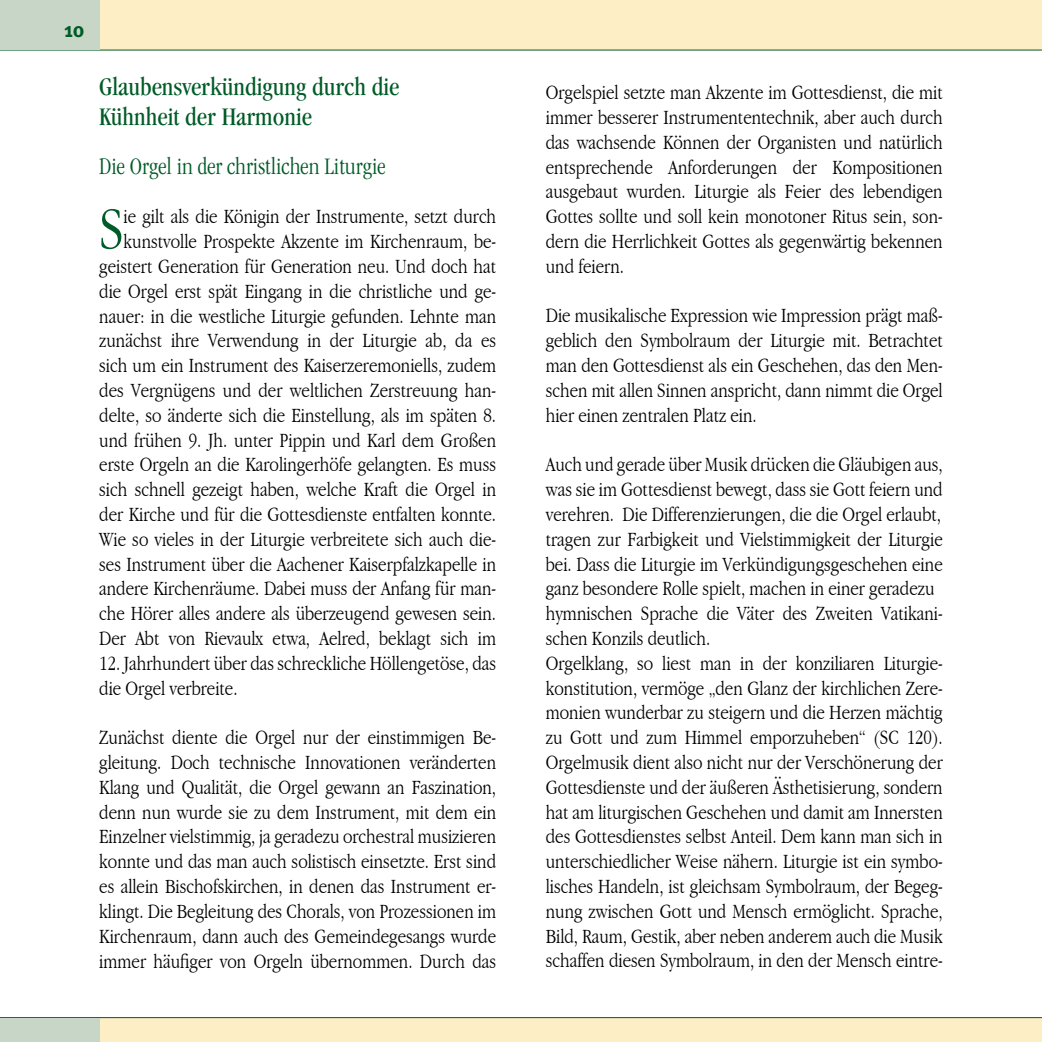
<style>
.page{position:relative;width:1042px;height:1042px;background:#fff}
.page>*{position:absolute;margin:0;border:0;box-sizing:border-box;transform-origin:0 0}
.t1{font:300 condensed 60.38px "Garamond";color:#005b27}
.t2{font:condensed 26.25px/29.8px "Garamond";color:#005b27}
.t3{font:300 condensed 24.5px "Garamond";color:#005b27}
.t4{font:300 condensed 21px/24.8px "Garamond";color:#000;text-align:justify}
.t5{font:700 21px "Meta Plus";color:#005b27}
</style>
<div class="page">
<div style="left:0;top:0;width:1042px;height:51px;background:#fdeec6"></div>
<svg style="left:0;top:1017px;width:1042px;height:25px"></svg>
<div style="left:0;top:0;width:99px;height:50px;background:#c8d6c8"></div>
<div style="left:0;top:1018px;width:99px;height:24px;background:#c8d6c8"></div>
<p class="t5" style="left:64px;top:18px;width:21px">10</p>
<p class="t2" style="left:99px;top:71px;width:302px">Glaubensverkündigung durch die<br>Kühnheit der Harmonie</p>
<p class="t3" style="left:99px;top:153px;width:288px">Die Orgel in der christlichen Liturgie</p>
<h1 class="t1" style="left:99px;top:195px;width:26px">S</h1>
<p class="t4" style="left:99px;top:204px;width:398px;text-align:right">ie gilt als die Königin der Instrumente, setzt durch kunstvolle Prospekte Akzente im Kirchenraum, be&shy;geistert Generation für Generation neu. Und doch hat die Orgel erst spät Eingang in die christliche und ge&shy;nauer: in die westliche Liturgie gefunden. Lehnte man zunächst ihre Verwendung in der Liturgie ab, da es sich um ein Instrument des Kaiserzeremoniells, zudem des Vergnügens und der weltlichen Zerstreuung han&shy;delte, so änderte sich die Einstellung, als im späten 8. und frühen 9. Jh. unter Pippin und Karl dem Großen erste Orgeln an die Karolingerhöfe gelangten. Es muss sich schnell gezeigt haben, welche Kraft die Orgel in der Kirche und für die Gottesdienste entfalten konnte.<br>Wie so vieles in der Liturgie verbreitete sich auch die&shy;ses Instrument über die Aachener Kaiserpfalzkapelle in andere Kirchenräume. Dabei muss der Anfang für man&shy;che Hörer alles andere als überzeugend gewesen sein.<br>Der Abt von Rievaulx etwa, Aelred, beklagt sich im</p>
<p class="t4" style="left:99px;top:650px;width:398px">12. Jahrhundert über das schreckliche Höllengetöse, das die Orgel verbreite.</p>
<p class="t4" style="left:99px;top:725px;width:398px">Zunächst diente die Orgel nur der einstimmigen Be&shy;gleitung. Doch technische Innovationen veränderten Klang und Qualität, die Orgel gewann an Faszination, denn nun wurde sie zu dem Instrument, mit dem ein Einzelner vielstimmig, ja geradezu orchestral musizieren konnte und das man auch solistisch einsetzte. Erst sind es allein Bischofskirchen, in denen das Instrument er&shy;klingt. Die Begleitung des Chorals, von Prozessionen im Kirchenraum, dann auch des Gemeindegesangs wurde immer häufiger von Orgeln übernommen. Durch das</p>
<p class="t4" style="left:546px;top:80px;width:398px">Orgelspiel setzte man Akzente im Gottesdienst, die mit immer besserer Instrumententechnik, aber auch durch das wachsende Können der Organisten und natürlich entsprechende Anforderungen der Kompositionen ausgebaut wurden. Liturgie als Feier des lebendigen Gottes sollte und soll kein monotoner Ritus sein, son&shy;dern die Herrlichkeit Gottes als gegenwärtig bekennen und feiern.</p>
<p class="t4" style="left:546px;top:303px;width:398px">Die musikalische Expression wie Impression prägt maß&shy;geblich den Symbolraum der Liturgie mit. Betrachtet man den Gottesdienst als ein Geschehen, das den Men&shy;schen mit allen Sinnen anspricht, dann nimmt die Orgel hier einen zentralen Platz ein.</p>
<p class="t4" style="left:546px;top:452px;width:398px;text-align:left">Auch und gerade über Musik drücken die Gläubigen aus, was sie im Gottesdienst bewegt, dass sie Gott feiern und verehren. Die Differenzierungen, die die Orgel erlaubt, tragen zur Farbigkeit und Vielstimmigkeit der Liturgie bei. Dass die Liturgie im Verkündigungsgeschehen eine ganz besondere Rolle spielt, machen in einer geradezu hymnischen Sprache die Väter des Zweiten Vatikani&shy;schen Konzils deutlich.<br>Orgelklang, so liest man in der konziliaren Liturgie&shy;konstitution, vermöge „den Glanz der kirchlichen Zere&shy;monien wunderbar zu steigern und die Herzen mächtig zu Gott und zum Himmel emporzuheben“ (SC 120).<br>Orgelmusik dient also nicht nur der Verschönerung der Gottesdienste und der äußeren Ästhetisierung, sondern hat am liturgischen Geschehen und damit am Innersten des Gottesdienstes selbst Anteil. Dem kann man sich in unterschiedlicher Weise nähern. Liturgie ist ein symbo&shy;lisches Handeln, ist gleichsam Symbolraum, der Begeg&shy;nung zwischen Gott und Mensch ermöglicht. Sprache, Bild, Raum, Gestik, aber neben anderem auch die Musik schaffen diesen Symbolraum, in den der Mensch eintre-</p>
</div>
